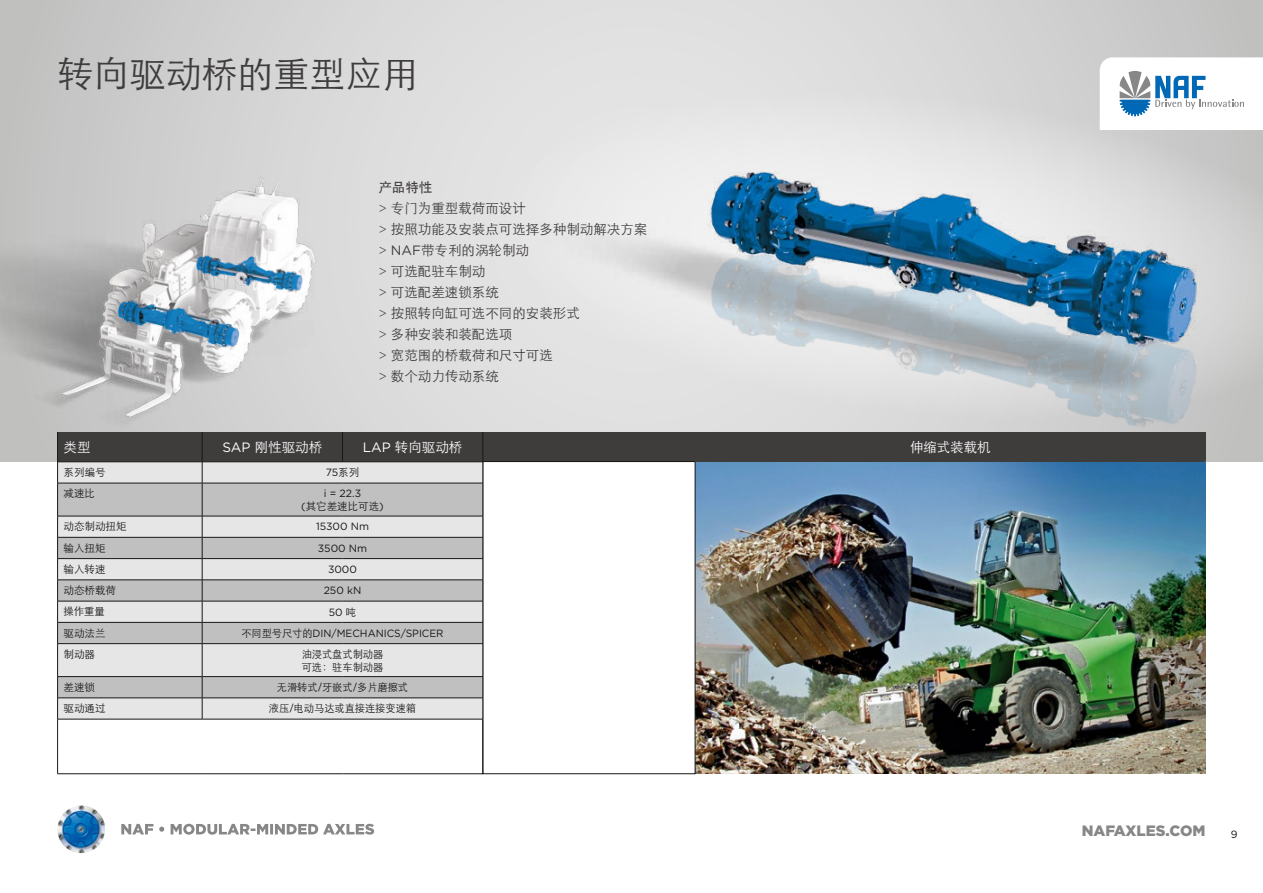
<style>
.page{position:relative;width:1263px;height:893px;background:#fff}
.page>*{position:absolute;margin:0;border:0;box-sizing:border-box;transform-origin:0 0}
.t1{font:300 36px "ST Heiti SC";color:#3f3c3c}
.t2{font:900 15px "Gotham";color:#868786}
.t3{font:300 13.5px/21px "ST Heiti SC";color:#3f3c3c}
.t4{font:300 13.5px "ST Heiti SC";color:#fff}
.t5{font:300 10.5px/12.6px "ST Heiti SC";color:#181716}
.t6{font:10.5px "Gotham";color:#181716}
.s1{font-weight:500}
.s2{font-family:"Gotham"}
.s3{font-family:"Gotham";font-weight:400}
.s4{font-family:"ST Heiti SC";font-weight:300}
</style>
<div class="page">
<div style="left:0;top:0;width:1263px;height:462px;background:#c7c7c6"></div>
<img style="left:289px;top:0;width:951px;height:462px">
<img style="left:0;top:49px;width:501px;height:383px">
<img style="left:112px;top:250px;width:199px;height:102px">
<div style="left:57px;top:432px;width:1148px;height:30px;background:#3f3c3c"></div>
<svg style="left:121px;top:824px;width:253px;height:11px"></svg>
<img style="left:57px;top:805px;width:48px;height:48px">
<img style="left:695px;top:462px;width:510px;height:312px">
<div style="left:483px;top:461px;width:212px;height:313px;border:1px solid #181716"></div>
<svg style="left:1100px;top:57px;width:163px;height:73px;background:#e0e9f0"></svg>
<div style="left:58px;top:699px;width:425px;height:20px;background:#e6e6e6"></div>
<svg style="left:58px;top:484px;width:425px;height:214px;background:#cecece"></svg>
<svg style="left:57px;top:432px;width:427px;height:51px"></svg>
<hr style="left:57px;top:483px;width:145px;height:1px;background:#181716">
<hr style="left:57px;top:483px;width:1px;height:33px;background:#181716">
<hr style="left:202px;top:483px;width:140px;height:1px;background:#181716">
<hr style="left:202px;top:483px;width:1px;height:33px;background:#181716">
<hr style="left:342px;top:483px;width:141px;height:1px;background:#181716">
<hr style="left:483px;top:483px;width:1px;height:33px;background:#181716">
<hr style="left:57px;top:516px;width:145px;height:1px;background:#181716">
<hr style="left:202px;top:516px;width:140px;height:1px;background:#181716">
<hr style="left:342px;top:516px;width:141px;height:1px;background:#181716">
<hr style="left:57px;top:537px;width:145px;height:1px;background:#181716">
<hr style="left:202px;top:537px;width:140px;height:1px;background:#181716">
<hr style="left:342px;top:537px;width:141px;height:1px;background:#181716">
<hr style="left:57px;top:558px;width:145px;height:1px;background:#181716">
<hr style="left:202px;top:558px;width:140px;height:1px;background:#181716">
<hr style="left:342px;top:558px;width:141px;height:1px;background:#181716">
<hr style="left:57px;top:580px;width:145px;height:1px;background:#181716">
<hr style="left:202px;top:580px;width:140px;height:1px;background:#181716">
<hr style="left:342px;top:580px;width:141px;height:1px;background:#181716">
<hr style="left:57px;top:601px;width:145px;height:1px;background:#181716">
<hr style="left:202px;top:601px;width:140px;height:1px;background:#181716">
<hr style="left:342px;top:601px;width:141px;height:1px;background:#181716">
<hr style="left:57px;top:622px;width:145px;height:1px;background:#181716">
<svg style="left:57px;top:516px;width:1px;height:127px"></svg>
<hr style="left:202px;top:622px;width:140px;height:1px;background:#181716">
<svg style="left:202px;top:516px;width:1px;height:127px"></svg>
<hr style="left:342px;top:622px;width:141px;height:1px;background:#181716">
<svg style="left:483px;top:516px;width:1px;height:127px"></svg>
<hr style="left:57px;top:643px;width:145px;height:1px;background:#181716">
<hr style="left:57px;top:644px;width:1px;height:32px;background:#181716">
<hr style="left:202px;top:643px;width:140px;height:1px;background:#181716">
<hr style="left:202px;top:644px;width:1px;height:32px;background:#181716">
<hr style="left:342px;top:643px;width:141px;height:1px;background:#181716">
<hr style="left:483px;top:644px;width:1px;height:32px;background:#181716">
<hr style="left:57px;top:676px;width:145px;height:1px;background:#181716">
<hr style="left:202px;top:676px;width:140px;height:1px;background:#181716">
<hr style="left:342px;top:676px;width:141px;height:1px;background:#181716">
<hr style="left:57px;top:698px;width:145px;height:1px;background:#181716">
<svg style="left:57px;top:677px;width:1px;height:42px"></svg>
<hr style="left:202px;top:698px;width:140px;height:1px;background:#181716">
<svg style="left:202px;top:677px;width:1px;height:42px"></svg>
<hr style="left:342px;top:698px;width:141px;height:1px;background:#181716">
<svg style="left:483px;top:677px;width:1px;height:42px"></svg>
<hr style="left:57px;top:719px;width:145px;height:1px;background:#181716">
<hr style="left:57px;top:719px;width:1px;height:55px;background:#181716">
<hr style="left:202px;top:719px;width:140px;height:1px;background:#181716">
<hr style="left:342px;top:719px;width:141px;height:1px;background:#181716">
<hr style="left:483px;top:719px;width:1px;height:55px;background:#181716">
<hr style="left:57px;top:773px;width:145px;height:1px;background:#181716">
<hr style="left:202px;top:773px;width:140px;height:1px;background:#181716">
<hr style="left:342px;top:773px;width:141px;height:1px;background:#181716">
<h1 class="t1" style="left:57px;top:43px;width:361px">转向驱动桥的重型应用</h1>
<p class="t3" style="left:378px;top:175px;width:270px"><span class="s1">产品特性<br></span><span class="s2">&gt;</span> 专门为重型载荷而设计<br><span class="s2">&gt;</span> 按照功能及安装点可选择多种制动解决方案<span class="s2">&gt;</span> <span class="s3">NAF</span>带专利的涡轮制动<br><span class="s2">&gt;</span> 可选配驻车制动<br><span class="s2">&gt;</span> 可选配差速锁系统<br><span class="s2">&gt;</span> 按照转向缸可选不同的安装形式<br><span class="s2">&gt;</span> 多种安装和装配选项<br><span class="s2">&gt;</span> 宽范围的桥载荷和尺寸可选<br><span class="s2">&gt;</span> 数个动力传动系统</p>
<p class="t4" style="left:64px;top:436px;width:28px">类型</p>
<p class="t4" style="left:222px;top:436px;width:101px"><span class="s3">SAP</span> 刚性驱动桥</p>
<p class="t4" style="left:363px;top:436px;width:101px"><span class="s3">LAP</span> 转向驱动桥</p>
<p class="t4" style="left:910px;top:436px;width:82px">伸缩式装载机</p>
<p class="t5" style="left:64px;top:465px;width:43px">系列编号</p>
<p class="t6" style="left:326px;top:466px;width:35px">75<span class="s4">系列</span></p>
<p class="t5" style="left:64px;top:486px;width:33px">减速比</p>
<p class="t6" style="left:324px;top:487px;width:39px">i = 22.3</p>
<p class="t5" style="left:301px;top:499px;width:84px"><span class="s3">(</span>其它差速比可选<span class="s3">)</span></p>
<p class="t5" style="left:64px;top:519px;width:64px">动态制动扭矩</p>
<p class="t6" style="left:316px;top:520px;width:55px">15300 Nm</p>
<p class="t5" style="left:64px;top:540px;width:43px">输入扭矩</p>
<p class="t6" style="left:318px;top:541px;width:51px">3500 Nm</p>
<p class="t5" style="left:64px;top:562px;width:43px">输入转速</p>
<p class="t6" style="left:328px;top:563px;width:30px">3000</p>
<p class="t5" style="left:64px;top:583px;width:54px">动态桥载荷</p>
<p class="t6" style="left:324px;top:584px;width:39px">250 kN</p>
<p class="t5" style="left:64px;top:604px;width:43px">操作重量</p>
<p class="t6" style="left:329px;top:605px;width:29px">50 <span class="s4">吨</span></p>
<p class="t5" style="left:64px;top:625px;width:43px">驱动法兰</p>
<p class="t6" style="left:241px;top:626px;width:204px"><span class="s4">不同型号尺寸的</span>DIN/MECHANICS/SPICER</p>
<p class="t5" style="left:64px;top:647px;width:33px">制动器</p>
<p class="t5" style="left:302px;top:647px;width:83px">油浸式盘式制动器可选：驻车制动器</p>
<p class="t5" style="left:64px;top:680px;width:33px">差速锁</p>
<p class="t5" style="left:277px;top:680px;width:133px">无滑转式/牙嵌式/多片磨擦式</p>
<p class="t5" style="left:64px;top:701px;width:43px">驱动通过</p>
<p class="t5" style="left:269px;top:701px;width:149px">液压/电动马达或直接连接变速箱</p>
<p class="t2" style="left:1082px;top:820px;width:125px">NAFAXLES.COM</p>
<p class="t6" style="left:1231px;top:827px;width:8px">9</p>
</div>
